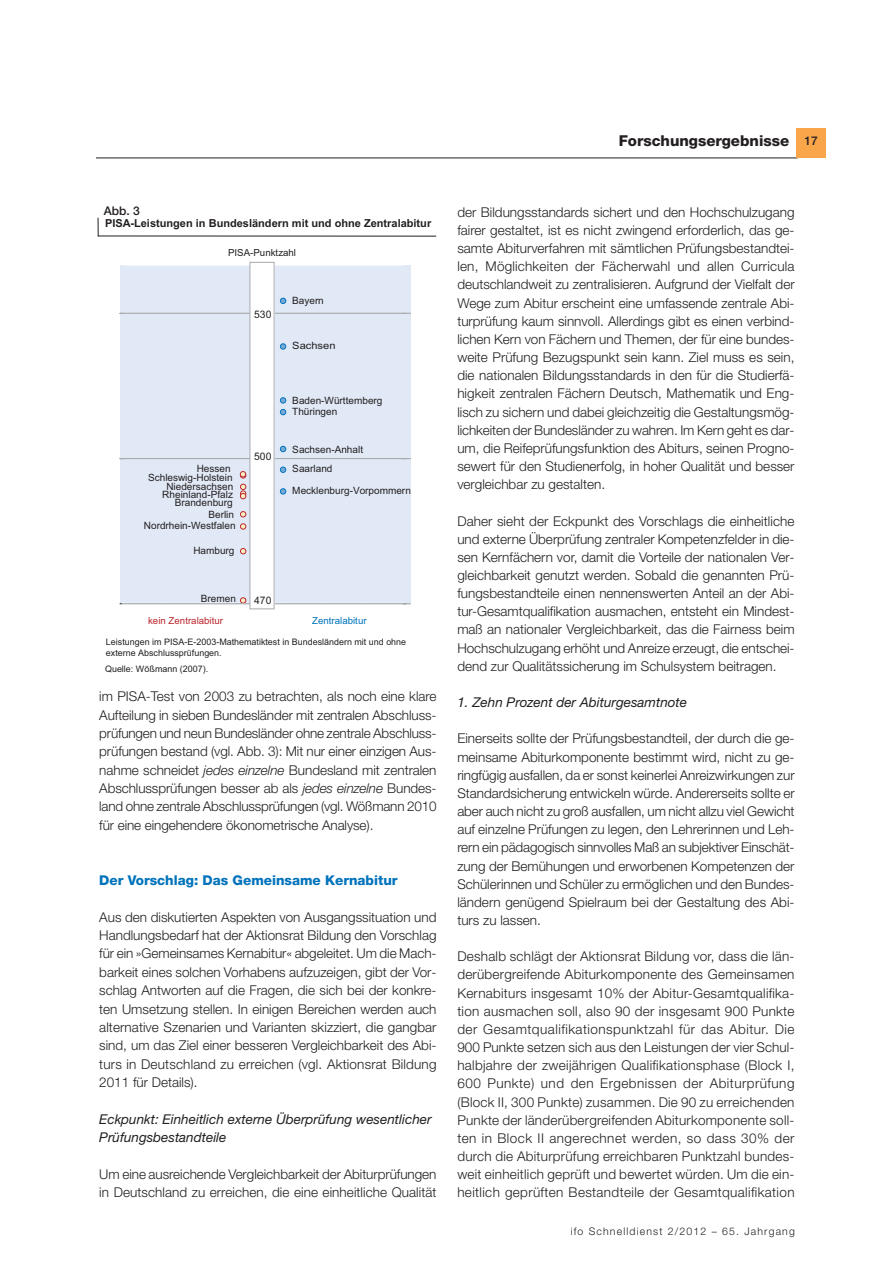
<style>
.page{position:relative;width:893px;height:1263px;background:#fff}
.page>*{position:absolute;margin:0;border:0;box-sizing:border-box;transform-origin:0 0}
.t1{font:800 15px "Helvetica Neue LT Std";color:#231f20}
.t2{font:300 13.5px/18.1px "Helvetica Neue LT Std";color:#231f20;text-align:justify}
.t3{font:italic 13.5px/18.3px "Helvetica Neue LT Std";color:#231f20}
.t4{font:800 13.5px "Helvetica Neue LT Std";color:#0073bc}
.t5{font:500 12px "Helvetica Neue LT Std";color:#231f20}
.t6{font:700 11.1px "Arial";color:#231f20}
.t7{font:300 10.5px "Helvetica Neue LT Std";letter-spacing:.11em;color:#231f20}
.t8{font:10.35px "Arial";letter-spacing:.005em;color:#231f20}
.t9{font:10.05px/8.2px "Arial";color:#231f20;text-align:right}
.t10{font:10.05px "Arial";color:#231f20;scale:1.1 1}
.t11{font:9.75px "Arial";color:#bb272e}
.t12{font:9.75px "Arial";color:#231f20}
.t13{font:9.75px "Arial";color:#0073bc}
.t14{font:9px/10.9px "Arial";color:#231f20}
.s1{font-style:italic}
</style>
<div class="page">
<hr style="left:96px;top:158px;width:701px;height:1px;background:#231f20">
<div style="left:796px;top:128px;width:30px;height:29px;background:#f9a64a"></div>
<div style="left:120px;top:265px;width:291px;height:339px;background:#e1e9f6"></div>
<svg style="left:280px;top:298px;width:6px;height:6px"></svg>
<svg style="left:280px;top:397px;width:6px;height:6px"></svg>
<div style="left:280px;top:343px;width:6px;height:7px;border:1px solid #0073bc;border-radius:50%"></div>
<svg style="left:280px;top:409px;width:6px;height:6px"></svg>
<svg style="left:280px;top:446px;width:6px;height:6px"></svg>
<svg style="left:280px;top:467px;width:6px;height:6px"></svg>
<svg style="left:280px;top:488px;width:6px;height:6px"></svg>
<hr style="left:123px;top:265px;width:280px;height:1px;background:#fff">
<svg style="left:240px;top:484px;width:6px;height:15px"></svg>
<svg style="left:240px;top:511px;width:6px;height:6px"></svg>
<div style="left:240px;top:523px;width:6px;height:7px;border:1px solid #bb272e;border-radius:50%"></div>
<svg style="left:240px;top:548px;width:6px;height:6px"></svg>
<svg style="left:240px;top:597px;width:6px;height:8px"></svg>
<svg style="left:98px;top:218px;width:1px;height:18px"></svg>
<hr style="left:98px;top:236px;width:338px;height:1px;background:#231f20">
<hr style="left:120px;top:458px;width:291px;height:1px;background:#a8a9ad">
<hr style="left:120px;top:313px;width:291px;height:1px;background:#a8a9ad">
<hr style="left:122px;top:603px;width:289px;height:1px;background:#a8a9ad">
<div style="left:250px;top:262px;width:24px;height:347px;background:#fff"></div>
<div style="left:250px;top:262px;width:24px;height:347px;border:1px solid #a8a9ad"></div>
<svg style="left:240px;top:471px;width:6px;height:7px"></svg>
<p class="t1" style="left:619px;top:136px;width:172px">Forschungsergebnisse</p>
<p class="t5" style="left:805px;top:136px;width:15px">17</p>
<p class="t5" style="left:104px;top:206px;width:37px">Abb. 3</p>
<p class="t6" style="left:105px;top:219px;width:328px">PISA-Leistungen in Bundesländern mit und ohne Zentralabitur</p>
<p class="t12" style="left:228px;top:249px;width:69px">PISA-Punktzahl</p>
<p class="t8" style="left:254px;top:310px;width:19px">530</p>
<p class="t8" style="left:254px;top:453px;width:19px">500</p>
<p class="t9" style="left:292px;top:297px;width:33px">Bayern</p>
<p class="t10" style="left:292px;top:342px;width:41px">Sachsen</p>
<p class="t9" style="left:292px;top:397px;width:92px">Baden-Württemberg</p>
<p class="t9" style="left:292px;top:408px;width:46px">Thüringen</p>
<p class="t9" style="left:292px;top:446px;width:72px">Sachsen-Anhalt</p>
<p class="t9" style="left:197px;top:466px;width:35px">Hessen</p>
<p class="t9" style="left:292px;top:466px;width:42px">Saarland</p>
<p class="t9" style="left:208px;top:511px;width:27px">Berlin</p>
<p class="t9" style="left:193px;top:548px;width:43px">Hamburg</p>
<p class="t9" style="left:148px;top:474px;width:87px">Schleswig-Holstein<br>Niedersachsen<br>Rheinland-Pfalz<br>Brandenburg</p>
<p class="t9" style="left:292px;top:487px;width:120px">Mecklenburg-Vorpommern</p>
<p class="t9" style="left:144px;top:523px;width:93px">Nordrhein-Westfalen</p>
<p class="t9" style="left:201px;top:596px;width:37px">Bremen</p>
<p class="t8" style="left:254px;top:596px;width:19px">470</p>
<p class="t11" style="left:148px;top:617px;width:76px">kein Zentralabitur</p>
<p class="t13" style="left:312px;top:617px;width:56px">Zentralabitur</p>
<p class="t14" style="left:106px;top:638px;width:302px">Leistungen im PISA-E-2003-Mathematiktest in Bundesländern mit und ohne externe Abschlussprüfungen.</p>
<p class="t14" style="left:105px;top:664px;width:105px">Quelle: Wößmann (2007).</p>
<p class="t2" style="left:99px;top:689px;width:339px">im PISA-Test von 2003 zu betrachten, als noch eine klare Aufteilung in sieben Bundesländer mit zentralen Abschluss&shy;prüfungen und neun Bundesländer ohne zentrale Abschluss&shy;prüfungen bestand (vgl. Abb. 3): Mit nur einer einzigen Aus&shy;nahme schneidet <span class="s1">jedes einzelne</span> Bundesland mit zentralen Abschlussprüfungen besser ab als <span class="s1">jedes einzelne</span> Bundes&shy;land ohne zentrale Abschlussprüfungen (vgl. Wößmann 2010 für eine eingehendere ökonometrische Analyse).</p>
<p class="t4" style="left:99px;top:875px;width:300px">Der Vorschlag: Das Gemeinsame Kernabitur</p>
<p class="t2" style="left:99px;top:909px;width:339px">Aus den diskutierten Aspekten von Ausgangssituation und Handlungsbedarf hat der Aktionsrat Bildung den Vorschlag für ein »Gemeinsames Kernabitur« abgeleitet. Um die Mach&shy;barkeit eines solchen Vorhabens aufzuzeigen, gibt der Vor&shy;schlag Antworten auf die Fragen, die sich bei der konkre&shy;ten Umsetzung stellen. In einigen Bereichen werden auch alternative Szenarien und Varianten skizziert, die gangbar sind, um das Ziel einer besseren Vergleichbarkeit des Abi&shy;turs in Deutschland zu erreichen (vgl. Aktionsrat Bildung 2011 für Details).</p>
<p class="t3" style="left:99px;top:1111px;width:334px">Eckpunkt: Einheitlich externe Überprüfung wesentlicher<br>Prüfungsbestandteile</p>
<p class="t2" style="left:99px;top:1166px;width:339px">Um eine ausreichende Vergleichbarkeit der Abiturprüfungen in Deutschland zu erreichen, die eine einheitliche Qualität</p>
<p class="t2" style="left:457px;top:204px;width:339px">der Bildungsstandards sichert und den Hochschulzugang fairer gestaltet, ist es nicht zwingend erforderlich, das ge&shy;samte Abiturverfahren mit sämtlichen Prüfungsbestandtei&shy;len, Möglichkeiten der Fächerwahl und allen Curricula deutschlandweit zu zentralisieren. Aufgrund der Vielfalt der Wege zum Abitur erscheint eine umfassende zentrale Abi&shy;turprüfung kaum sinnvoll. Allerdings gibt es einen verbind&shy;lichen Kern von Fächern und Themen, der für eine bundes&shy;weite Prüfung Bezugspunkt sein kann. Ziel muss es sein, die nationalen Bildungsstandards in den für die Studierfä&shy;higkeit zentralen Fächern Deutsch, Mathematik und Eng&shy;lisch zu sichern und dabei gleichzeitig die Gestaltungsmög&shy;lichkeiten der Bundesländer zu wahren. Im Kern geht es dar - um, die Reifeprüfungsfunktion des Abiturs, seinen Progno&shy;sewert für den Studienerfolg, in hoher Qualität und besser vergleichbar zu gestalten.</p>
<p class="t2" style="left:457px;top:513px;width:339px">Daher sieht der Eckpunkt des Vorschlags die einheitliche und externe Überprüfung zentraler Kompetenzfelder in die&shy;sen Kernfächern vor, damit die Vorteile der nationalen Ver&shy;gleichbarkeit genutzt werden. Sobald die genannten Prü&shy;fungsbestandteile einen nennenswerten Anteil an der Abi&shy;tur-Gesamtqualifikation ausmachen, entsteht ein Mindest&shy;maß an nationaler Vergleichbarkeit, das die Fairness beim Hochschulzugang erhöht und Anreize erzeugt, die entschei&shy;dend zur Qualitätssicherung im Schulsystem beitragen.</p>
<p class="t3" style="left:457px;top:695px;width:231px">1. Zehn Prozent der Abiturgesamtnote</p>
<p class="t2" style="left:457px;top:731px;width:339px">Einerseits sollte der Prüfungsbestandteil, der durch die ge&shy;meinsame Abiturkomponente bestimmt wird, nicht zu ge&shy;ringfügig ausfallen, da er sonst keinerlei Anreizwirkungen zur Standardsicherung entwickeln würde. Andererseits sollte er aber auch nicht zu groß ausfallen, um nicht allzu viel Gewicht auf einzelne Prüfungen zu legen, den Lehrerinnen und Leh&shy;rern ein pädagogisch sinnvolles Maß an subjektiver Einschät&shy;zung der Bemühungen und erworbenen Kompetenzen der Schülerinnen und Schüler zu ermöglichen und den Bundes&shy;ländern genügend Spielraum bei der Gestaltung des Abi&shy;turs zu lassen.</p>
<p class="t2" style="left:457px;top:949px;width:339px">Deshalb schlägt der Aktionsrat Bildung vor, dass die län&shy;derübergreifende Abiturkomponente des Gemeinsamen Kernabiturs insgesamt 10% der Abitur-Gesamtqualifika&shy;tion ausmachen soll, also 90 der insgesamt 900 Punkte der Gesamtqualifikationspunktzahl für das Abitur. Die 900 Punkte setzen sich aus den Leistungen der vier Schul&shy;halbjahre der zweijährigen Qualifikationsphase (Block I, 600 Punkte) und den Ergebnissen der Abiturprüfung (Block II, 300 Punkte) zusammen. Die 90 zu erreichenden Punkte der länderübergreifenden Abiturkomponente soll&shy;ten in Block II angerechnet werden, so dass 30% der durch die Abiturprüfung erreichbaren Punktzahl bundes&shy;weit einheitlich geprüft und bewertet würden. Um die ein&shy;heitlich geprüften Bestandteile der Gesamtqualifikation</p>
<p class="t7" style="left:571px;top:1227px;width:226px">ifo Schnelldienst 2/2012 – 65. Jahrgang</p>
</div>
